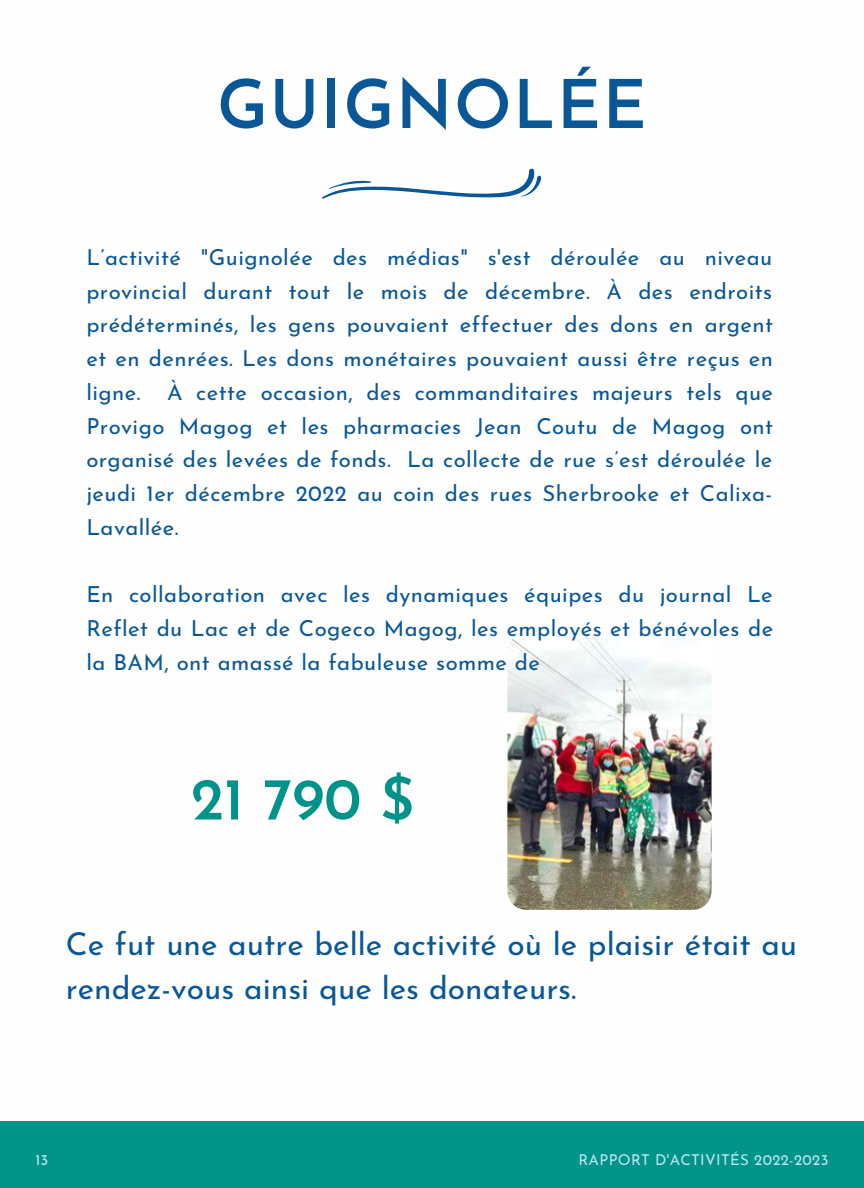
<style>
.page{position:relative;width:864px;height:1188px;background:#fff}
.page>*{position:absolute;margin:0;border:0;box-sizing:border-box;transform-origin:0 0}
.t1{font:600 67.5px "Josefin Sans";letter-spacing:.02em;color:#095797}
.t2{font:600 59.25px "Josefin Sans";color:#00938a}
.t3{font:31.65px/43.8px "Josefin Sans";color:#095797}
.t4{font:22.05px/33.8px "Josefin Sans";letter-spacing:.02em;color:#095797;text-align:justify}
.t5{font:15px "Josefin Sans";letter-spacing:.02em;color:#bfe5ef}
</style>
<div class="page">
<div style="left:0;top:1121px;width:864px;height:67px;background:#00938a"></div>
<svg style="left:322px;top:168px;width:220px;height:31px"></svg>
<img style="left:507px;top:633px;width:205px;height:277px">
<p class="t1" style="left:217px;top:77px;width:431px">GUIGNOLÉE</p>
<p class="t4" style="left:86px;top:242px;width:688px">L’activité "Guignolée des médias" s'est déroulée au niveau provincial durant tout le mois de décembre. À des endroits prédéterminés, les gens pouvaient effectuer des dons en argent et en denrées. Les dons monétaires pouvaient aussi être reçus en ligne. À cette occasion, des commanditaires majeurs tels que Provigo Magog et les pharmacies Jean Coutu de Magog ont organisé des levées de fonds. La collecte de rue s’est déroulée le jeudi 1er décembre 2022 au coin des rues Sherbrooke et Calixa-Lavallée.</p>
<p class="t4" style="left:86px;top:580px;width:688px">En collaboration avec les dynamiques équipes du journal Le Reflet du Lac et de Cogeco Magog, les employés et bénévoles de la BAM, ont amassé la fabuleuse somme de</p>
<p class="t2" style="left:191px;top:775px;width:224px">21 790 $</p>
<p class="t3" style="left:66px;top:925px;width:733px">Ce fut une autre belle activité où le plaisir était au rendez-vous ainsi que les donateurs.</p>
<p class="t5" style="left:35px;top:1154px;width:15px">13</p>
<p class="t5" style="left:578px;top:1154px;width:252px">RAPPORT D'ACTIVITÉS 2022-2023</p>
</div>
